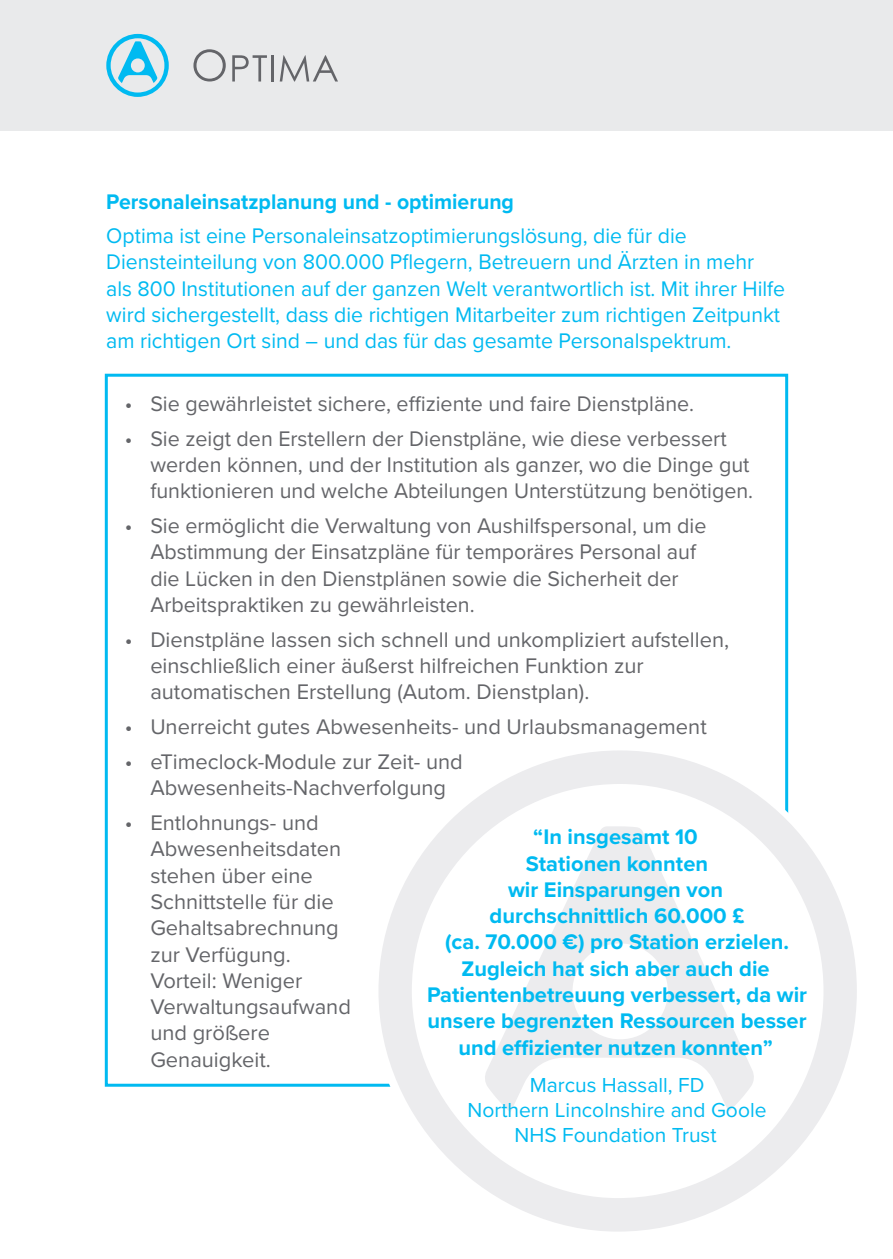
<style>
.page{position:relative;width:893px;height:1259px;background:#fff}
.page>*{position:absolute;margin:0;border:0;box-sizing:border-box;transform-origin:0 0}
.t1{font:21.9px/26.4px "Proxima Nova";color:#646569}
.Coloured_Intro_text{font:21.9px/26.4px "Proxima Nova";color:#00baf1}
.t2{font:700 21.9px/26.4px "Proxima Nova";color:#00baf1;text-align:center}
.t3{font:21px/25.2px "Proxima Nova";color:#00baf1;text-align:center}
</style>
<div class="page">
<div style="left:0;top:0;width:893px;height:131px;background:#e9eaeb"></div>
<svg style="left:378px;top:750px;width:479px;height:481px"></svg>
<svg style="left:106px;top:34px;width:63px;height:63px"></svg>
<svg style="left:193px;top:49px;width:33px;height:32px"></svg>
<svg style="left:232px;top:55px;width:35px;height:26px"></svg>
<hr style="left:272px;top:55px;width:2px;height:26px;background:#646569">
<svg style="left:280px;top:55px;width:58px;height:26px"></svg>
<p class="t2" style="left:106px;top:189px;width:409px">Personaleinsatzplanung und - optimierung</p>
<p class="Coloured_Intro_text" style="left:106px;top:223px;width:680px">Optima ist eine Personaleinsatzoptimierungslösung, die für die Diensteinteilung von 800.000 Pflegern, Betreuern und Ärzten in mehr als 800 Institutionen auf der ganzen Welt verantwortlich ist. Mit ihrer Hilfe wird sichergestellt, dass die richtigen Mitarbeiter zum richtigen Zeitpunkt am richtigen Ort sind – und das für das gesamte Personalspektrum.</p>
<p class="t1" style="left:125px;top:391px;width:571px">• Sie gewährleistet sichere, effiziente und faire Dienstpläne.</p>
<p class="t1" style="left:150px;top:426px;width:604px;text-indent:-26px">• Sie zeigt den Erstellern der Dienstpläne, wie diese verbessert werden können, und der Institution als ganzer, wo die Dinge gut funktionieren und welche Abteilungen Unterstützung benötigen.</p>
<p class="t1" style="left:150px;top:513px;width:558px;text-indent:-26px">• Sie ermöglicht die Verwaltung von Aushilfspersonal, um die Abstimmung der Einsatzpläne für temporäres Personal auf die Lücken in den Dienstplänen sowie die Sicherheit der Arbeitspraktiken zu gewährleisten.</p>
<p class="t1" style="left:150px;top:627px;width:580px;text-indent:-26px">• Dienstpläne lassen sich schnell und unkompliziert aufstellen, einschließlich einer äußerst hilfreichen Funktion zur automatischen Erstellung (Autom. Dienstplan).</p>
<p class="t1" style="left:125px;top:714px;width:583px">• Unerreicht gutes Abwesenheits- und Urlaubsmanagement</p>
<p class="t1" style="left:125px;top:749px;width:339px;text-align:center">• eTimeclock-Module zur Zeit- und<br>Abwesenheits-Nachverfolgung</p>
<p class="t1" style="left:150px;top:810px;width:202px;text-indent:-26px">• Entlohnungs- und<br>Abwesenheitsdaten stehen über eine<br>Schnittstelle für die<br>Gehaltsabrechnung zur Verfügung.<br>Vorteil: Weniger<br>Verwaltungsaufwand und größere<br>Genauigkeit.</p>
<p class="t2" style="left:427px;top:824px;width:382px">“In insgesamt 10<br>Stationen konnten<br>wir Einsparungen von<br>durchschnittlich 60.000 £<br>(ca. 70.000 €) pro Station erzielen.<br>Zugleich hat sich aber auch die<br>Patientenbetreuung verbessert, da wir unsere begrenzten Ressourcen besser und effizienter nutzen konnten”</p>
<p class="t3" style="left:468px;top:1072px;width:300px">Marcus Hassall, FD<br>Northern Lincolnshire and Goole<br>NHS Foundation Trust</p>
</div>
